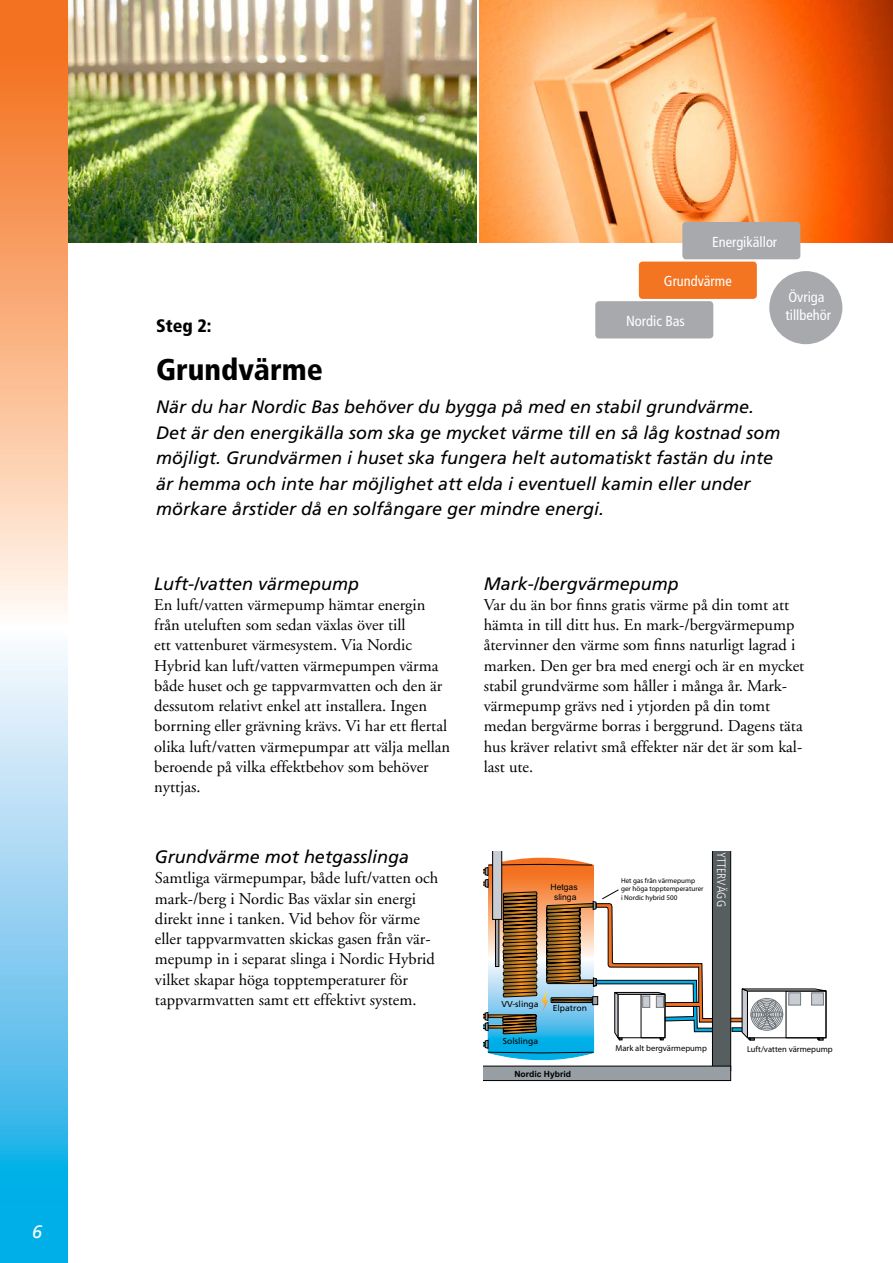
<style>
.page{position:relative;width:893px;height:1263px;background:#fff}
.page>*{position:absolute;margin:0;border:0;box-sizing:border-box;transform-origin:0 0}
.t1{font:900 condensed 30px "Frutiger";color:#000}
.t2{font:italic 18px/25.5px "Frutiger";color:#000}
.t3{font:900 condensed 18px "Frutiger";color:#000}
.t4{font:italic 18px "Frutiger";color:#fff}
.t5{font:16.5px/20.2px "Adobe Garamond";color:#000}
.t6{font:condensed 14.4px/17.7px "Frutiger";color:#fff}
.t7{font:300 condensed 12.15px "Frutiger";color:#fff}
.t8{font:8.55px "Myriad Pro";color:#000}
.t9{font:8.55px "Frutiger";color:#000}
.t10{font:8.55px/10.4px "Arial";color:#000;text-align:center}
.t11{font:700 8.55px "Arial";color:#000}
.t12{font:7.2px/8.6px "Myriad Pro";color:#000}
</style>
<div class="page">
<img style="left:479px;top:0;width:414px;height:242px">
<img style="left:69px;top:0;width:408px;height:243px">
<svg style="left:0;top:0;width:67px;height:1263px;background:#bcbfb7"></svg>
<div style="left:595px;top:301px;width:118px;height:37px;background:#a7a9ac;border-radius:4px"></div>
<div style="left:639px;top:262px;width:118px;height:37px;background:#f37421;border-radius:4px"></div>
<div style="left:682px;top:222px;width:118px;height:37px;background:#a7a9ac;border-radius:4px"></div>
<div style="left:769px;top:271px;width:73px;height:73px;background:#a7a9ac;border-radius:50%"></div>
<svg style="left:740px;top:988px;width:87px;height:53px"></svg>
<svg style="left:483px;top:851px;width:248px;height:231px"></svg>
<p class="t4" style="left:32px;top:1221px;width:12px">6</p>
<p class="t6" style="left:712px;top:233px;width:67px">Energikällor</p>
<p class="t6" style="left:664px;top:272px;width:69px">Grundvärme</p>
<p class="t6" style="left:626px;top:312px;width:60px">Nordic Bas</p>
<p class="t6" style="left:785px;top:288px;width:47px">Övriga tillbehör</p>
<p class="t3" style="left:156px;top:315px;width:57px">Steg 2:</p>
<h1 class="t1" style="left:156px;top:352px;width:168px">Grundvärme</h1>
<p class="t2" style="left:156px;top:395px;width:626px">När du har Nordic Bas behöver du bygga på med en stabil grundvärme.<br>Det är den energikälla som ska ge mycket värme till en så låg kostnad som möjligt. Grundvärmen i huset ska fungera helt automatiskt fastän du inte är hemma och inte har möjlighet att elda i eventuell kamin eller under mörkare årstider då en solfångare ger mindre energi.</p>
<p class="t2" style="left:154px;top:571px;width:207px">Luft-/vatten värmepump</p>
<p class="t5" style="left:154px;top:595px;width:297px">En luft/vatten värmepump hämtar energin från uteluften som sedan växlas över till<br>ett vattenburet värmesystem. Via Nordic Hybrid kan luft/vatten värmepumpen värma både huset och ge tappvarmvatten och den är dessutom relativt enkel att installera. Ingen borrning eller grävning krävs. Vi har ett flertal olika luft/vatten värmepumpar att välja mellan beroende på vilka effektbehov som behöver nyttjas.</p>
<p class="t2" style="left:155px;top:844px;width:256px">Grundvärme mot hetgasslinga</p>
<p class="t5" style="left:155px;top:868px;width:285px">Samtliga värmepumpar, både luft/vatten och mark-/berg i Nordic Bas växlar sin energi direkt inne i tanken. Vid behov för värme eller tappvarmvatten skickas gasen från vär&shy;mepump in i separat slinga i Nordic Hybrid vilket skapar höga topptemperaturer för tappvarmvatten samt ett effektivt system.</p>
<p class="t8" style="left:368px;top:920px;width:55px">Vattenmantlad</p>
<p class="t2" style="left:484px;top:571px;width:197px">Mark-/bergvärmepump</p>
<p class="t5" style="left:484px;top:595px;width:322px">Var du än bor finns gratis värme på din tomt att hämta in till ditt hus. En mark-/bergvärmepump återvinner den värme som finns naturligt lagrad i marken. Den ger bra med energi och är en mycket stabil grundvärme som håller i många år. Mark&shy;värmepump grävs ned i ytjorden på din tomt medan bergvärme borras i berggrund. Dagens täta hus kräver relativt små effekter när det är som kal&shy;last ute.</p>
<p class="t10" style="left:550px;top:881px;width:29px">Hetgas slinga</p>
<p class="t12" style="left:621px;top:876px;width:84px">Het gas från värmepump ger höga topptemperaturer i Nordic hybrid 500</p>
<p class="t7" style="left:728px;top:852px;width:57px;rotate:90deg">YTTERVÄGG</p>
<p class="t9" style="left:501px;top:999px;width:39px">VV-slinga</p>
<p class="t9" style="left:503px;top:1036px;width:37px">Solslinga</p>
<p class="t9" style="left:553px;top:1003px;width:36px">Elpatron</p>
<p class="t11" style="left:514px;top:1069px;width:58px">Nordic Hybrid</p>
<p class="t8" style="left:616px;top:1043px;width:93px">Mark alt bergvärmepump</p>
<p class="t8" style="left:747px;top:1044px;width:87px">Luft/vatten värmepump</p>
</div>
